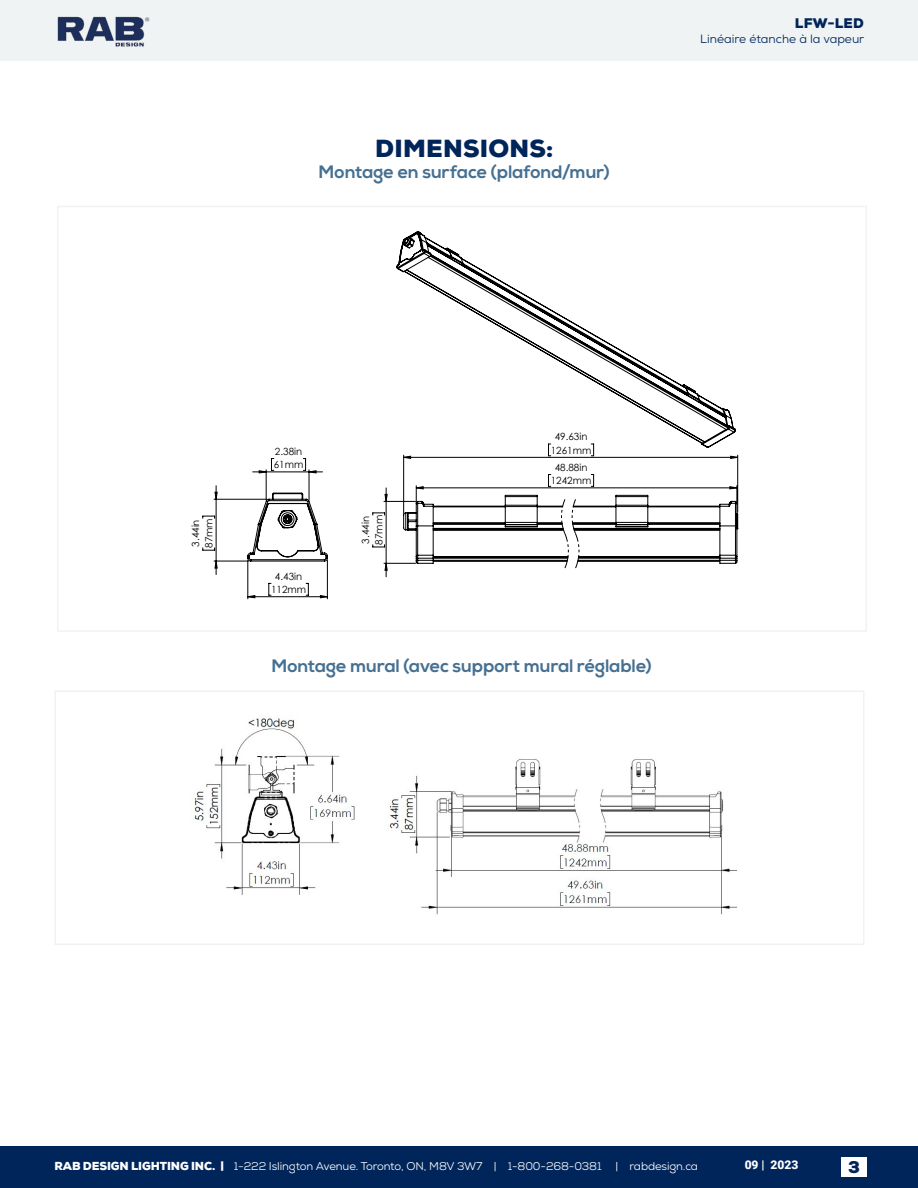
<style>
.page{position:relative;width:918px;height:1188px;background:#fff}
.page>*{position:absolute;margin:0;border:0;box-sizing:border-box;transform-origin:0 0}
.t1{font:900 24px "Nexa";letter-spacing:.01em;color:#00255a}
.t2{font:700 18px "Nexa";color:#457092}
.t3{font:900 16.5px "Nexa";color:#00255a}
.t4{font:900 13.5px "Nexa";letter-spacing:.015em;color:#00255a}
.t5{font:12px "Nexa";color:#00255a}
.t6{font:900 12px "Roboto";color:#fff}
.t7{font:11.25px "Nexa";letter-spacing:-.01em;color:#fff}
.t8{font:9.9px/13.4px "Century Gothic";color:#000}
.s1{font-weight:900}
</style>
<div class="page">
<div style="left:0;top:1147px;width:918px;height:41px;background:#00255a"></div>
<div style="left:0;top:0;width:918px;height:60px;background:#f0f3f4"></div>
<img style="left:57px;top:17px;width:93px;height:30px">
<div style="left:841px;top:1158px;width:26px;height:19px;background:#fff"></div>
<svg style="left:397px;top:231px;width:339px;height:217px"></svg>
<hr style="left:248px;top:560px;width:1px;height:39px;background:#000">
<hr style="left:327px;top:560px;width:1px;height:39px;background:#000">
<svg style="left:548px;top:444px;width:3px;height:12px"></svg>
<svg style="left:591px;top:444px;width:3px;height:12px"></svg>
<hr style="left:403px;top:455px;width:1px;height:59px;background:#000">
<hr style="left:737px;top:455px;width:1px;height:57px;background:#000">
<hr style="left:214px;top:499px;width:53px;height:1px;background:#000">
<hr style="left:214px;top:561px;width:35px;height:1px;background:#000">
<svg style="left:248px;top:456px;width:490px;height:142px"></svg>
<svg style="left:253px;top:458px;width:70px;height:15px"></svg>
<svg style="left:373px;top:488px;width:15px;height:89px"></svg>
<svg style="left:203px;top:486px;width:15px;height:89px"></svg>
<div style="left:57px;top:206px;width:810px;height:426px;border:2px solid #f0f3f4"></div>
<img style="left:194px;top:715px;width:543px;height:200px">
<div style="left:54px;top:690px;width:810px;height:255px;border:2px solid #f0f3f4"></div>
<h1 class="t1" style="left:375px;top:132px;width:180px">DIMENSIONS:</h1>
<h2 class="t2" style="left:319px;top:161px;width:292px">Montage en surface (plafond/mur)</h2>
<p class="t4" style="left:795px;top:14px;width:71px">LFW-LED</p>
<p class="t5" style="left:700px;top:31px;width:166px">Linéaire étanche à la vapeur</p>
<p class="t8" style="left:189px;top:548px;width:31px;rotate:-90deg">3.44in<br>87mm</p>
<p class="t8" style="left:274px;top:444px;width:31px">2.38in<br>61mm</p>
<p class="t8" style="left:271px;top:569px;width:37px;text-align:center">4.43in<br>112mm</p>
<p class="t8" style="left:359px;top:545px;width:31px;rotate:-90deg">3.44in<br>87mm</p>
<p class="t8" style="left:551px;top:430px;width:42px;text-align:center">49.63in<br>1261mm</p>
<p class="t8" style="left:551px;top:460px;width:42px;text-align:center">48.88in<br>1242mm</p>
<h2 class="t2" style="left:272px;top:655px;width:382px">Montage mural (avec support mural réglable)</h2>
<p class="t7" style="left:54px;top:1159px;width:645px"><span class="s1">RAB DESIGN LIGHTING INC. |</span> 1-222 Islington Avenue. Toronto, ON, M8V 3W7 | 1-800-268-0381 | rabdesign.ca</p>
<p class="t6" style="left:745px;top:1156px;width:55px">09 | 2023</p>
<h3 class="t3" style="left:848px;top:1156px;width:13px">3</h3>
</div>
